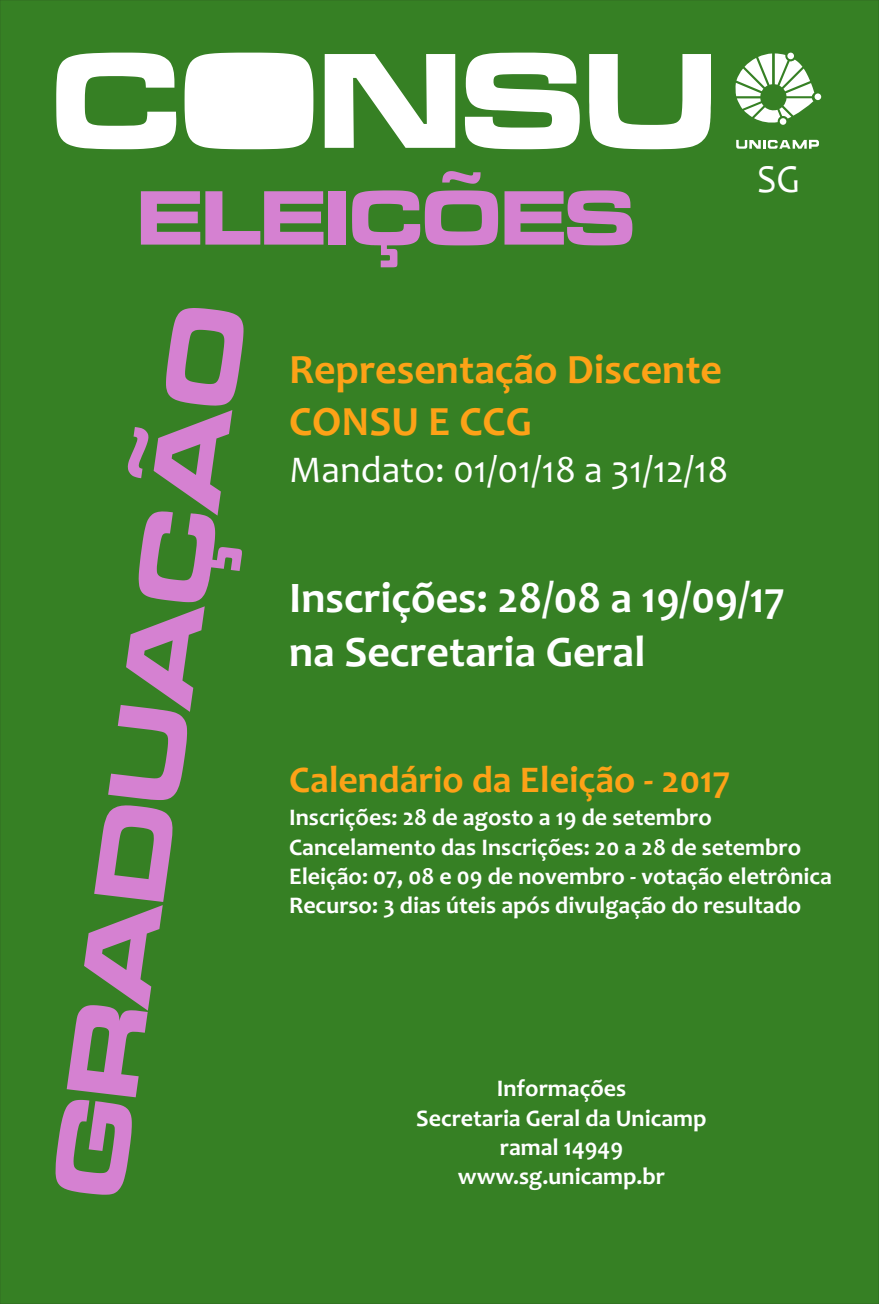
<style>
.page{position:relative;width:879px;height:1304px;background:#368024}
.page>*{position:absolute;margin:0;border:0;box-sizing:border-box;transform-origin:0 0}
.t1{font:700 expanded 140.6px "Microgramma DOT";color:#fff}
.t2{font:700 expanded 104.1px "Microgramma DOT";color:#d581d1}
.t3{font:700 expanded 80px "Microgramma DOT";color:#d581d1}
.t4{font:700 44px/53.7px "Candara";color:#fff}
.t5{font:700 42px/51.3px "Candara";color:#fda217}
.t6{font:40.3px "Candara";color:#fff;scale:.94 1}
.t7{font:38px "Candara";color:#fff}
.t8{font:700 38px "Candara";color:#fda217}
.t9{font:700 24px/29.3px "Candara";color:#fff}
</style>
<div class="page">
<div style="left:780px;top:118px;width:6px;height:7px;background:#fff;border-radius:50%"></div>
<div style="left:814px;top:93px;width:7px;height:7px;background:#fff;border-radius:50%"></div>
<svg style="left:736px;top:140px;width:83px;height:9px"></svg>
<svg style="left:735px;top:53px;width:79px;height:70px"></svg>
<div style="left:197px;top:61px;width:104px;height:78px;background:#fff"></div>
<h1 class="t1" style="left:52px;top:54px;width:667px">CONSU</h1>
<h3 class="t3" style="left:137px;top:191px;width:499px">ELEIÇÕES</h3>
<h3 class="t6" style="left:757px;top:163px;width:47px">SG</h3>
<h2 class="t2" style="left:52px;top:1191px;width:901px;rotate:-82deg">GRADUAÇÃO</h2>
<h3 class="t5" style="left:289px;top:348px;width:434px">Representação Discente<br>CONSU E CCG</h3>
<h3 class="t7" style="left:289px;top:455px;width:441px">Mandato: 01/01/18 a 31/12/18</h3>
<h3 class="t4" style="left:289px;top:576px;width:497px">Inscrições: 28/08 a 19/09/17 na Secretaria Geral</h3>
<h3 class="t8" style="left:289px;top:765px;width:443px">Calendário da Eleição - 2017</h3>
<p class="t9" style="left:289px;top:805px;width:544px">Inscrições: 28 de agosto a 19 de setembro Cancelamento das Inscrições: 20 a 28 de setembro Eleição: 07, 08 e 09 de novembro - votação eletrônica Recurso: 3 dias úteis após divulgação do resultado</p>
<p class="t9" style="left:497px;top:1076px;width:131px">Informações</p>
<p class="t9" style="left:416px;top:1106px;width:292px;text-align:center">Secretaria Geral da Unicamp ramal 14949</p>
<p class="t9" style="left:458px;top:1164px;width:209px">www.sg.unicamp.br</p>
</div>
